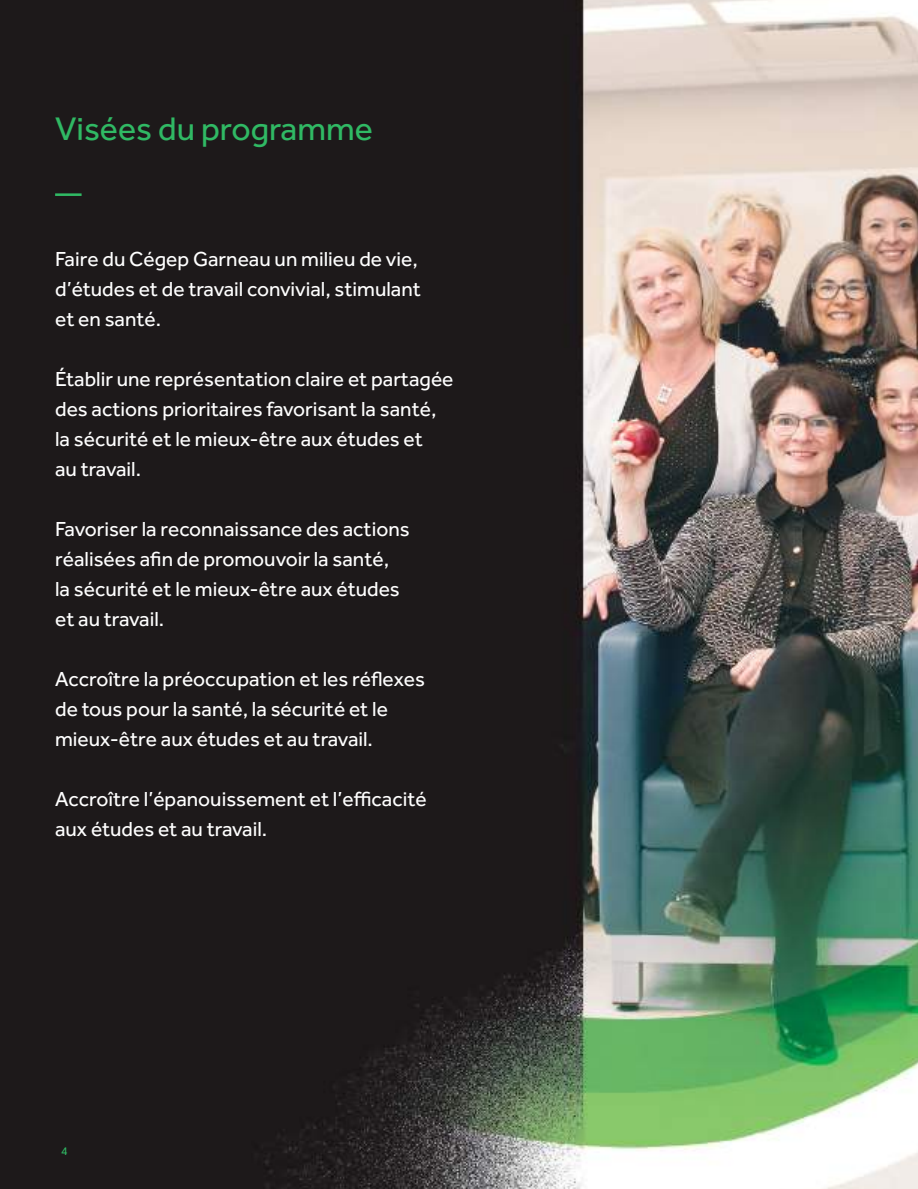
<style>
.page{position:relative;width:918px;height:1189px;background:#fff}
.page>*{position:absolute;margin:0;border:0;box-sizing:border-box;transform-origin:0 0}
.t1{font:33.75px "Effra";color:#30b964}
.t2{font:21px/30px "Effra";color:#fff}
.t3{font:12px "Effra";color:#30b964}
</style>
<div class="page">
<img style="left:0;top:0;width:918px;height:1188px">
<hr style="left:55px;top:193px;width:27px;height:3px;background:#30b964">
<h1 class="t1" style="left:55px;top:109px;width:319px">Visées du programme</h1>
<p class="t2" style="left:55px;top:243px;width:367px">Faire du Cégep Garneau un milieu de vie, d’études et de travail convivial, stimulant et en santé.</p>
<p class="t2" style="left:55px;top:363px;width:400px">Établir une représentation claire et partagée des actions prioritaires favorisant la santé, la sécurité et le mieux-être aux études et<br>au travail.</p>
<p class="t2" style="left:55px;top:513px;width:356px">Favoriser la reconnaissance des actions réalisées afin de promouvoir la santé,<br>la sécurité et le mieux-être aux études et au travail.</p>
<p class="t2" style="left:55px;top:663px;width:371px">Accroître la préoccupation et les réflexes de tous pour la santé, la sécurité et le mieux-être aux études et au travail.</p>
<p class="t2" style="left:55px;top:784px;width:373px">Accroître l’épanouissement et l’efficacité aux études et au travail.</p>
<p class="t3" style="left:61px;top:1143px;width:8px">4</p>
</div>
